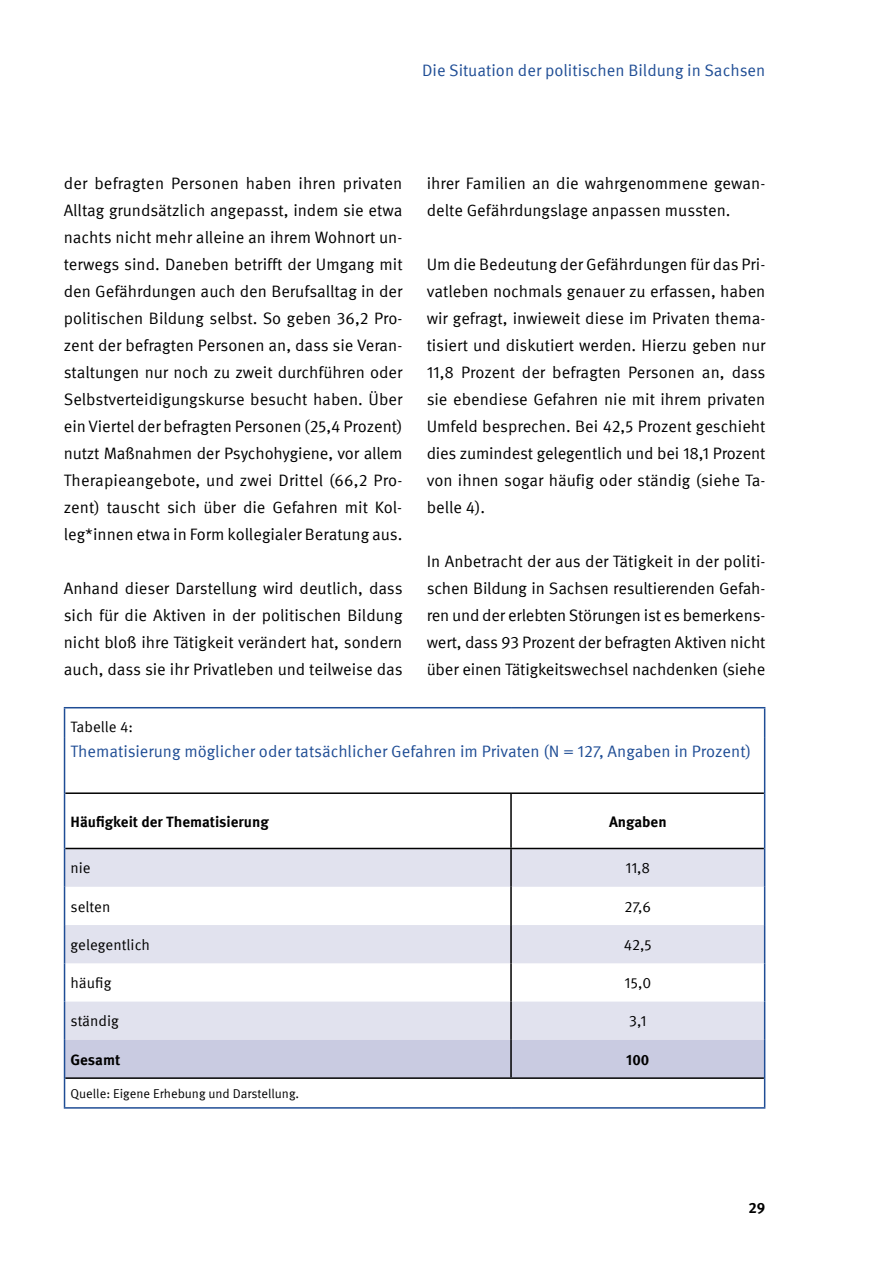
<style>
.page{position:relative;width:893px;height:1263px;background:#fff}
.page>*{position:absolute;margin:0;border:0;box-sizing:border-box;transform-origin:0 0}
.t1{font:16.5px/27px "Meta IGM";color:#000;text-align:justify}
.t2{font:16.5px "Meta IGM";color:#1f4d95}
.t3{font:15px "Meta IGM";color:#000}
.t4{font:700 15px "Meta IGM";color:#000}
.t5{font:12.75px "Meta IGM";color:#000}
</style>
<div class="page">
<svg style="left:65px;top:849px;width:699px;height:191px;fill:#e1e2ee"></svg>
<hr style="left:65px;top:792px;width:446px;height:2px;background:#000">
<hr style="left:511px;top:792px;width:253px;height:2px;background:#000">
<hr style="left:65px;top:848px;width:446px;height:1px;background:#000">
<hr style="left:511px;top:848px;width:253px;height:1px;background:#000">
<hr style="left:64px;top:707px;width:447px;height:1px;background:#1f4d95">
<hr style="left:64px;top:708px;width:1px;height:30px;background:#1f4d95">
<hr style="left:511px;top:707px;width:254px;height:1px;background:#1f4d95">
<hr style="left:764px;top:708px;width:1px;height:30px;background:#1f4d95">
<hr style="left:64px;top:738px;width:1px;height:55px;background:#1f4d95">
<hr style="left:764px;top:738px;width:1px;height:55px;background:#1f4d95">
<hr style="left:64px;top:793px;width:1px;height:55px;background:#1f4d95">
<hr style="left:764px;top:793px;width:1px;height:55px;background:#1f4d95">
<hr style="left:64px;top:848px;width:1px;height:39px;background:#1f4d95">
<hr style="left:764px;top:848px;width:1px;height:39px;background:#1f4d95">
<hr style="left:64px;top:887px;width:1px;height:38px;background:#1f4d95">
<hr style="left:764px;top:887px;width:1px;height:38px;background:#1f4d95">
<hr style="left:64px;top:925px;width:1px;height:38px;background:#1f4d95">
<hr style="left:764px;top:925px;width:1px;height:38px;background:#1f4d95">
<hr style="left:64px;top:963px;width:1px;height:38px;background:#1f4d95">
<hr style="left:764px;top:963px;width:1px;height:38px;background:#1f4d95">
<hr style="left:64px;top:1001px;width:1px;height:39px;background:#1f4d95">
<hr style="left:764px;top:1001px;width:1px;height:39px;background:#1f4d95">
<svg style="left:64px;top:1040px;width:701px;height:67px"></svg>
<hr style="left:64px;top:1107px;width:447px;height:2px;background:#1f4d95">
<hr style="left:511px;top:1107px;width:254px;height:2px;background:#1f4d95">
<hr style="left:510px;top:794px;width:2px;height:54px;background:#000">
<hr style="left:510px;top:849px;width:2px;height:38px;background:#000">
<hr style="left:510px;top:887px;width:2px;height:38px;background:#000">
<hr style="left:510px;top:925px;width:2px;height:38px;background:#000">
<hr style="left:510px;top:963px;width:2px;height:38px;background:#000">
<hr style="left:510px;top:1001px;width:2px;height:39px;background:#000">
<hr style="left:510px;top:1040px;width:2px;height:37px;background:#000">
<p class="t2" style="left:422px;top:58px;width:345px">Die Situation der politischen Bildung in Sachsen</p>
<p class="t1" style="left:64px;top:169px;width:340px">der befragten Personen haben ihren privaten Alltag grundsätzlich angepasst, indem sie etwa nachts nicht mehr alleine an ihrem Wohnort un&shy;terwegs sind. Daneben betrifft der Umgang mit den Gefährdungen auch den Berufsalltag in der politischen Bildung selbst. So geben 36,2 Pro&shy;zent der befragten Personen an, dass sie Veran&shy;staltungen nur noch zu zweit durchführen oder Selbstverteidigungskurse besucht haben. Über ein Viertel der befragten Personen (25,4 Prozent) nutzt Maßnahmen der Psychohygiene, vor allem Therapieangebote, und zwei Drittel (66,2 Pro&shy;zent) tauscht sich über die Gefahren mit Kol&shy;leg*innen etwa in Form kollegialer Beratung aus.</p>
<p class="t1" style="left:64px;top:574px;width:340px">Anhand dieser Darstellung wird deutlich, dass sich für die Aktiven in der politischen Bildung nicht bloß ihre Tätigkeit verändert hat, sondern auch, dass sie ihr Privatleben und teilweise das</p>
<p class="t1" style="left:427px;top:169px;width:340px">ihrer Familien an die wahrgenommene gewan&shy;delte Gefährdungslage anpassen mussten.</p>
<p class="t1" style="left:427px;top:250px;width:340px">Um die Bedeutung der Gefährdungen für das Pri&shy;vatleben nochmals genauer zu erfassen, haben wir gefragt, inwieweit diese im Privaten thema&shy;tisiert und diskutiert werden. Hierzu geben nur 11,8 Prozent der befragten Personen an, dass sie ebendiese Gefahren nie mit ihrem privaten Umfeld besprechen. Bei 42,5 Prozent geschieht dies zumindest gelegentlich und bei 18,1 Prozent von ihnen sogar häufig oder ständig (siehe Ta&shy;belle 4).</p>
<p class="t1" style="left:427px;top:547px;width:340px">In Anbetracht der aus der Tätigkeit in der politi&shy;schen Bildung in Sachsen resultierenden Gefah&shy;ren und der erlebten Störungen ist es bemerkens&shy;wert, dass 93 Prozent der befragten Aktiven nicht über einen Tätigkeitswechsel nachdenken (siehe</p>
<p class="t3" style="left:71px;top:715px;width:64px">Tabelle 4:</p>
<p class="t2" style="left:71px;top:738px;width:682px">Thematisierung möglicher oder tatsächlicher Gefahren im Privaten (N = 127, Angaben in Prozent)</p>
<p class="t4" style="left:71px;top:810px;width:200px">Häufigkeit der Thematisierung</p>
<p class="t4" style="left:609px;top:810px;width:59px">Angaben</p>
<p class="t3" style="left:71px;top:857px;width:22px">nie</p>
<p class="t3" style="left:625px;top:857px;width:26px">11,8</p>
<p class="t3" style="left:71px;top:895px;width:41px">selten</p>
<p class="t3" style="left:625px;top:895px;width:28px">27,6</p>
<p class="t3" style="left:71px;top:933px;width:81px">gelegentlich</p>
<p class="t3" style="left:624px;top:933px;width:29px">42,5</p>
<p class="t3" style="left:71px;top:972px;width:42px">häufig</p>
<p class="t3" style="left:624px;top:972px;width:28px">15,0</p>
<p class="t3" style="left:71px;top:1010px;width:50px">ständig</p>
<p class="t3" style="left:629px;top:1010px;width:19px">3,1</p>
<p class="t4" style="left:71px;top:1048px;width:51px">Gesamt</p>
<p class="t4" style="left:626px;top:1048px;width:25px">100</p>
<p class="t5" style="left:71px;top:1084px;width:230px">Quelle: Eigene Erhebung und Darstellung.</p>
<p class="t4" style="left:748px;top:1196px;width:19px">29</p>
</div>
